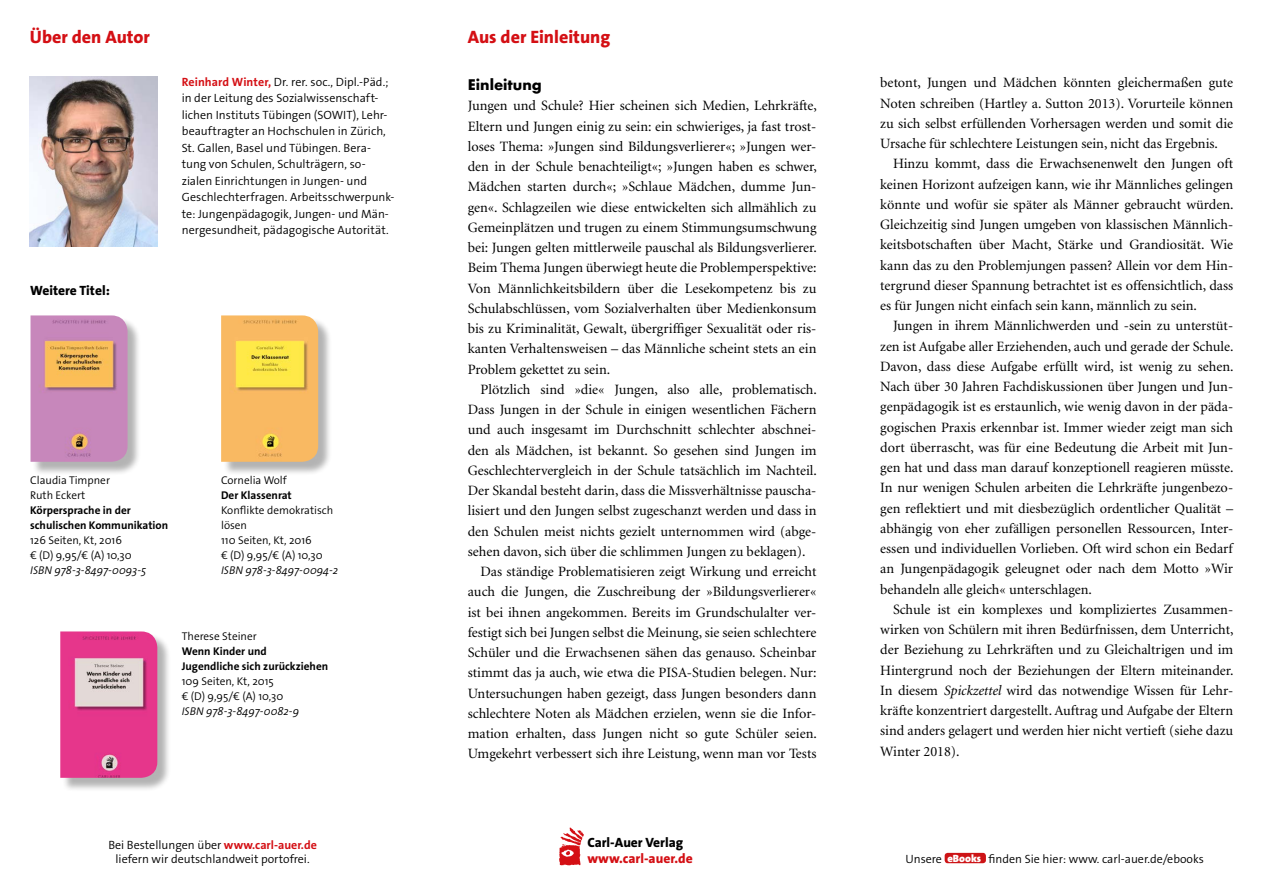
<style>
.page{position:relative;width:1263px;height:893px;background:#fff}
.page>*{position:absolute;margin:0;border:0;box-sizing:border-box;transform-origin:0 0}
.t1{font:800 18px "The Sans Os F";color:#d40f14}
.t2{font:14.25px/20.2px "Minion";color:#000;text-align:justify}
.t3{font:700 14.25px "Futura";color:#000}
.t4{font:800 13.5px "The Sans Os F";color:#000}
.t5{font:800 13.5px "The Sans Os F";color:#d40f14}
.t6{font:300 12px/16.5px "The Sans Os F";color:#000}
.t7{font:300 11.25px/15px "The Sans Os F";color:#000}
.t8{font:700 11.25px/15px "The Sans Os F";color:#000}
.t9{font:italic 300 11.25px "The Sans Os F";color:#000}
.s1{font-weight:700;color:#d40f14}
.s2{font-style:italic}
.s3{font-weight:900;font-size:10.5px;color:#fff}
</style>
<div class="page">
<img style="left:30px;top:77px;width:127px;height:170px">
<img style="left:559px;top:827px;width:25px;height:39px">
<div style="left:945px;top:853px;width:41px;height:10px;background:#cd1316;border-radius:3px"></div>
<div style="left:33px;top:317px;width:109px;height:159px;background:#000;opacity:.3"></div>
<img style="left:31px;top:315px;width:97px;height:147px">
<div style="left:62px;top:633px;width:109px;height:159px;background:#000;opacity:.3"></div>
<img style="left:60px;top:631px;width:97px;height:147px">
<div style="left:223px;top:317px;width:109px;height:159px;background:#000;opacity:.3"></div>
<img style="left:221px;top:315px;width:97px;height:147px">
<p class="t1" style="left:30px;top:25px;width:122px">Über den Autor</p>
<p class="t4" style="left:30px;top:282px;width:81px">Weitere Titel:</p>
<p class="t6" style="left:182px;top:74px;width:214px"><span class="s1">Reinhard Winter,</span> Dr. rer. soc., Dipl.-Päd.; in der Leitung des Sozialwissenschaft&shy;lichen Instituts Tübingen (SOWIT), Lehr&shy;beauftragter an Hochschulen in Zürich, St. Gallen, Basel und Tübingen. Bera&shy;tung von Schulen, Schulträgern, so&shy;zialen Einrichtungen in Jungen- und Geschlechterfragen. Arbeitsschwerpunk&shy;te: Jungenpädagogik, Jungen- und Män&shy;nergesundheit, pädagogische Autorität.</p>
<p class="t7" style="left:30px;top:473px;width:81px">Claudia Timpner<br>Ruth Eckert</p>
<p class="t8" style="left:30px;top:503px;width:140px">Körpersprache in der schulischen Kommunikation</p>
<p class="t7" style="left:30px;top:533px;width:103px">126 Seiten, Kt, 2016<br>€ (D) 9,95/€ (A) 10,30</p>
<p class="t9" style="left:30px;top:563px;width:118px">ISBN 978-3-8497-0093-5</p>
<p class="t7" style="left:221px;top:473px;width:67px">Cornelia Wolf</p>
<p class="t8" style="left:221px;top:488px;width:72px">Der Klassenrat</p>
<p class="t7" style="left:221px;top:503px;width:114px">Konflikte demokratisch lösen<br>110 Seiten, Kt, 2016<br>€ (D) 9,95/€ (A) 10,30</p>
<p class="t9" style="left:221px;top:563px;width:119px">ISBN 978-3-8497-0094-2</p>
<p class="t7" style="left:182px;top:629px;width:77px">Therese Steiner</p>
<p class="t8" style="left:182px;top:644px;width:148px">Wenn Kinder und<br>Jugendliche sich zurückziehen</p>
<p class="t7" style="left:182px;top:674px;width:103px">109 Seiten, Kt, 2015<br>€ (D) 9,95/€ (A) 10,30</p>
<p class="t9" style="left:182px;top:704px;width:119px">ISBN 978-3-8497-0082-9</p>
<p class="t6" style="left:108px;top:838px;width:210px;line-height:14.4px;text-align:center">Bei Bestellungen über <span class="s1">www.carl-auer.de </span>liefern wir deutschlandweit portofrei.</p>
<p class="t1" style="left:468px;top:25px;width:144px">Aus der Einleitung</p>
<p class="t3" style="left:468px;top:74px;width:76px">Einleitung</p>
<p class="t2" style="left:468px;top:96px;width:351px">Jungen und Schule? Hier scheinen sich Medien, Lehrkräfte, Eltern und Jungen einig zu sein: ein schwieriges, ja fast trost&shy;loses Thema: »Jungen sind Bildungsverlierer«; »Jungen wer&shy;den in der Schule benachteiligt«; »Jungen haben es schwer, Mädchen starten durch«; »Schlaue Mädchen, dumme Jun&shy;gen«. Schlagzeilen wie diese entwickelten sich allmählich zu Gemeinplätzen und trugen zu einem Stimmungsumschwung bei: Jungen gelten mittlerweile pauschal als Bildungsverlierer.<br>Beim Thema Jungen überwiegt heute die Problemperspektive:<br>Von Männlichkeitsbildern über die Lesekompetenz bis zu Schulabschlüssen, vom Sozialverhalten über Medienkonsum bis zu Kriminalität, Gewalt, übergriffiger Sexualität oder ris&shy;kanten Verhaltensweisen – das Männliche scheint stets an ein Problem gekettet zu sein.</p>
<p class="t2" style="left:480px;top:380px;width:338px">Plötzlich sind »die« Jungen, also alle, problematisch.</p>
<p class="t2" style="left:468px;top:400px;width:350px">Dass Jungen in der Schule in einigen wesentlichen Fächern</p>
<p class="t2" style="left:468px;top:420px;width:350px">und auch insgesamt im Durchschnitt schlechter abschnei-</p>
<p class="t2" style="left:468px;top:440px;width:350px">den als Mädchen, ist bekannt. So gesehen sind Jungen im</p>
<p class="t2" style="left:468px;top:461px;width:351px">Geschlechtervergleich in der Schule tatsächlich im Nachteil.</p>
<p class="t2" style="left:468px;top:481px;width:350px">Der Skandal besteht darin, dass die Missverhältnisse pauscha-</p>
<p class="t2" style="left:468px;top:501px;width:350px">lisiert und den Jungen selbst zugeschanzt werden und dass in</p>
<p class="t2" style="left:468px;top:521px;width:350px">den Schulen meist nichts gezielt unternommen wird (abge-</p>
<p class="t2" style="left:468px;top:542px;width:339px">sehen davon, sich über die schlimmen Jungen zu beklagen).</p>
<p class="t2" style="left:480px;top:562px;width:337px">Das ständige Problematisieren zeigt Wirkung und erreicht</p>
<p class="t2" style="left:468px;top:582px;width:350px">auch die Jungen, die Zuschreibung der »Bildungsverlierer«</p>
<p class="t2" style="left:468px;top:602px;width:350px">ist bei ihnen angekommen. Bereits im Grundschulalter ver-</p>
<p class="t2" style="left:468px;top:623px;width:350px">festigt sich bei Jungen selbst die Meinung, sie seien schlechtere</p>
<p class="t2" style="left:468px;top:643px;width:350px">Schüler und die Erwachsenen sähen das genauso. Scheinbar</p>
<p class="t2" style="left:468px;top:663px;width:350px">stimmt das ja auch, wie etwa die PISA-Studien belegen. Nur:</p>
<p class="t2" style="left:468px;top:683px;width:350px">Untersuchungen haben gezeigt, dass Jungen besonders dann</p>
<p class="t2" style="left:468px;top:704px;width:350px">schlechtere Noten als Mädchen erzielen, wenn sie die Infor-</p>
<p class="t2" style="left:468px;top:724px;width:351px">mation erhalten, dass Jungen nicht so gute Schüler seien.</p>
<p class="t2" style="left:468px;top:744px;width:350px">Umgekehrt verbessert sich ihre Leistung, wenn man vor Tests</p>
<p class="t2" style="left:880px;top:73px;width:354px">betont, Jungen und Mädchen könnten gleichermaßen gute Noten schreiben (Hartley a. Sutton 2013). Vorurteile können zu sich selbst erfüllenden Vorhersagen werden und somit die Ursache für schlechtere Leistungen sein, nicht das Ergebnis.</p>
<p class="t2" style="left:880px;top:154px;width:355px;text-indent:13px">Hinzu kommt, dass die Erwachsenenwelt den Jungen oft keinen Horizont aufzeigen kann, wie ihr Männliches gelingen könnte und wofür sie später als Männer gebraucht würden.<br>Gleichzeitig sind Jungen umgeben von klassischen Männlich&shy;keitsbotschaften über Macht, Stärke und Grandiosität. Wie kann das zu den Problemjungen passen? Allein vor dem Hin&shy;tergrund dieser Spannung betrachtet ist es offensichtlich, dass es für Jungen nicht einfach sein kann, männlich zu sein.</p>
<p class="t2" style="left:880px;top:316px;width:355px;text-align:left;text-indent:13px">Jungen in ihrem Männlichwerden und -sein zu unterstüt&shy;zen ist Aufgabe aller Erziehenden, auch und gerade der Schule.<br>Davon, dass diese Aufgabe erfüllt wird, ist wenig zu sehen.<br>Nach über 30 Jahren Fachdiskussionen über Jungen und Jun&shy;genpädagogik ist es erstaunlich, wie wenig davon in der päda&shy;gogischen Praxis erkennbar ist. Immer wieder zeigt man sich dort überrascht, was für eine Bedeutung die Arbeit mit Jun&shy;gen hat und dass man darauf konzeptionell reagieren müsste.<br>In nur wenigen Schulen arbeiten die Lehrkräfte jungenbezo&shy;gen reflektiert und mit diesbezüglich ordentlicher Qualität – abhängig von eher zufälligen personellen Ressourcen, Inter&shy;essen und individuellen Vorlieben. Oft wird schon ein Bedarf an Jungenpädagogik geleugnet oder nach dem Motto »Wir behandeln alle gleich« unterschlagen.</p>
<p class="t2" style="left:880px;top:600px;width:355px;text-indent:13px">Schule ist ein komplexes und kompliziertes Zusammen&shy;wirken von Schülern mit ihren Bedürfnissen, dem Unterricht, der Beziehung zu Lehrkräften und zu Gleichaltrigen und im Hintergrund noch der Beziehungen der Eltern miteinander.<br>In diesem <span class="s2">Spickzettel</span> wird das notwendige Wissen für Lehr&shy;kräfte konzentriert dargestellt. Auftrag und Aufgabe der Eltern sind anders gelagert und werden hier nicht vertieft (siehe dazu Winter 2018).</p>
<p class="t4" style="left:587px;top:834px;width:97px">Carl-Auer Verlag</p>
<p class="t5" style="left:587px;top:850px;width:107px">www.carl-auer.de</p>
<p class="t6" style="left:905px;top:851px;width:300px">Unsere <span class="s3">eBooks</span> finden Sie hier: www. carl-auer.de/ebooks</p>
</div>
